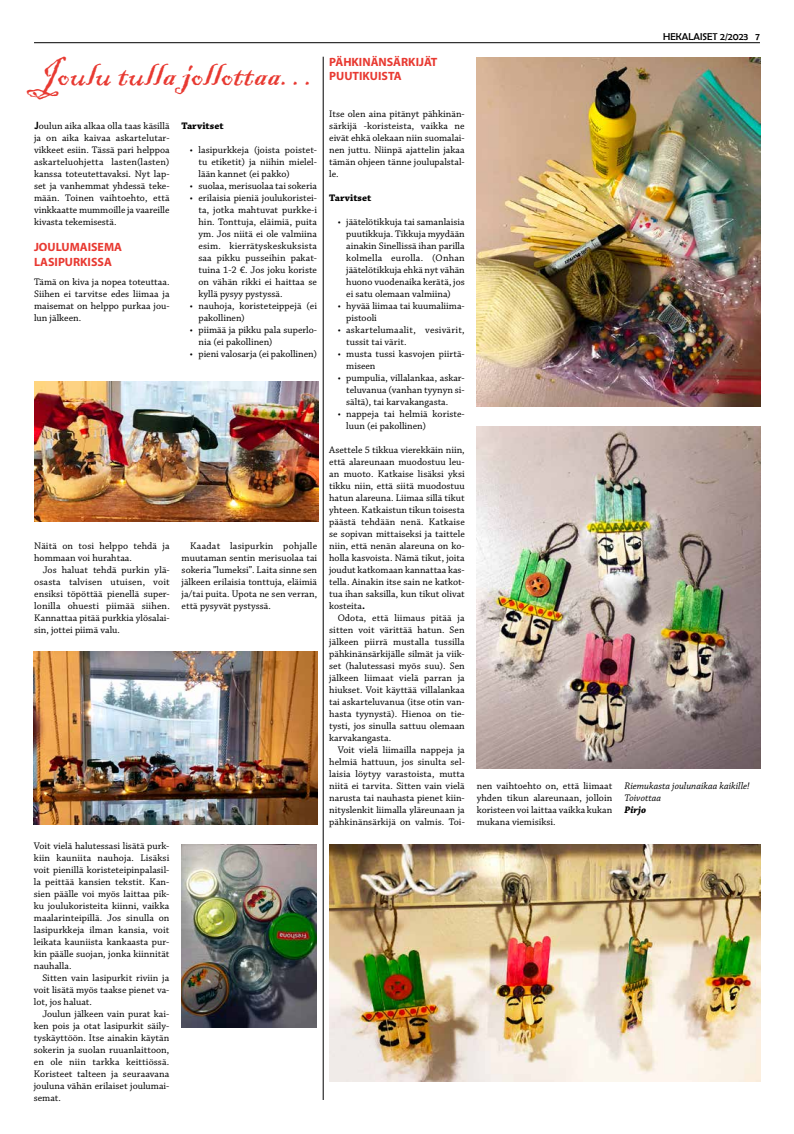
<style>
.page{position:relative;width:794px;height:1134px;background:#fff}
.page>*{position:absolute;margin:0;border:0;box-sizing:border-box;transform-origin:0 0}
.t1{font:37px "Blackadder ITC";color:#e83931}
.t2{font:700 12px/14.4px "Myriad Pro";color:#e83931}
.t3{font:10px/12px "Chaparral Pro";color:#000;text-align:justify}
.t4{font:10px/12px "Chaparral Pro";letter-spacing:.02em;color:#000}
.t5{font:italic 10px/12px "Chaparral Pro";color:#000}
.t6{font:700 10px "Chaparral Pro";color:#000}
.t7{font:10px "Berlin Sans FB";color:#000}
.t8{font:italic 700 10px "Chaparral Pro";letter-spacing:.005em;color:#000}
.s1{font-family:"Century Gothic";font-weight:700}
.s2{font-weight:700}
</style>
<div class="page">
<hr style="left:34px;top:43px;width:726px;height:1px;background:#000">
<img style="left:34px;top:381px;width:284px;height:140px">
<img style="left:34px;top:652px;width:283px;height:172px">
<img style="left:182px;top:844px;width:135px;height:183px">
<img style="left:476px;top:426px;width:284px;height:342px">
<img style="left:329px;top:845px;width:431px;height:237px">
<img style="left:477px;top:57px;width:283px;height:349px">
<hr style="left:323px;top:57px;width:1px;height:1043px;background:#000">
<h1 class="t1" style="left:34px;top:52px;width:284px">Joulu tulla jollottaa…</h1>
<p class="t6" style="left:181px;top:120px;width:44px">Tarvitset</p>
<p class="t3" style="left:198px;top:144px;width:120px;text-indent:-8px">• lasipurkkeja (joista poistet&shy;tu etiketit) ja niihin mielel&shy;lään kannet (ei pakko)</p>
<p class="t3" style="left:190px;top:180px;width:129px">• suolaa, merisuolaa tai sokeria</p>
<p class="t3" style="left:198px;top:192px;width:120px;text-indent:-8px">• erilaisia pieniä joulukoristei&shy;ta, jotka mahtuvat purkke-i hin. Tonttuja, eläimiä, puita ym. Jos niitä ei ole valmiina esim. kierrätyskeskuksista saa pikku pusseihin pakat&shy;tuina 1-2 €. Jos joku koriste on vähän rikki ei haittaa se kyllä pysyy pystyssä.</p>
<p class="t3" style="left:198px;top:300px;width:120px;text-indent:-8px">• nauhoja, koristeteippejä (ei pakollinen)</p>
<p class="t3" style="left:198px;top:324px;width:120px;text-indent:-8px">• piimää ja pikku pala superlo&shy;nia (ei pakollinen)</p>
<p class="t3" style="left:190px;top:348px;width:128px">• pieni valosarja (ei pakollinen)</p>
<p class="t3" style="left:34px;top:120px;width:137px"><span class="s1">J</span>oulun aika alkaa olla taas käsillä ja on aika kaivaa askartelutar&shy;vikkeet esiin. Tässä pari helppoa askarteluohjetta lasten(lasten) kanssa toteutettavaksi. Nyt lap&shy;set ja vanhemmat yhdessä teke&shy;mään. Toinen vaihtoehto, että vinkkaatte mummoille ja vaareille kivasta tekemisestä.</p>
<p class="t2" style="left:34px;top:239px;width:89px">JOULUMAISEMA<br>LASIPURKISSA</p>
<p class="t3" style="left:34px;top:276px;width:137px">Tämä on kiva ja nopea toteuttaa.<br>Siihen ei tarvitse edes liimaa ja maisemat on helppo purkaa jou&shy;lun jälkeen.</p>
<p class="t3" style="left:34px;top:540px;width:137px">Näitä on tosi helppo tehdä ja hommaan voi hurahtaa.</p>
<p class="t3" style="left:34px;top:564px;width:137px;text-indent:8px">Jos haluat tehdä purkin ylä&shy;osasta talvisen utuisen, voit ensiksi töpöttää pienellä super&shy;lonilla ohuesti piimää siihen.<br>Kannattaa pitää purkkia ylösalai&shy;sin, jottei piimä valu.</p>
<p class="t3" style="left:182px;top:540px;width:137px;text-indent:9px">Kaadat lasipurkin pohjalle muutaman sentin merisuolaa tai sokeria ”lumeksi”. Laita sinne sen jälkeen erilaisia tonttuja, eläimiä ja/tai puita. Upota ne sen verran, että pysyvät pystyssä.</p>
<p class="t3" style="left:34px;top:840px;width:137px">Voit vielä halutessasi lisätä purk&shy;kiin kauniita nauhoja. Lisäksi voit pienillä koristeteipinpalasil&shy;la peittää kansien tekstit. Kan&shy;sien päälle voi myös laittaa pik&shy;ku joulukoristeita kiinni, vaikka maalarinteipillä. Jos sinulla on lasipurkkeja ilman kansia, voit leikata kauniista kankaasta pur&shy;kin päälle suojan, jonka kiinnität nauhalla.</p>
<p class="t3" style="left:34px;top:972px;width:137px;text-indent:8px">Sitten vain lasipurkit riviin ja voit lisätä myös taakse pienet va&shy;lot, jos haluat.</p>
<p class="t3" style="left:34px;top:1008px;width:137px;text-indent:8px">Joulun jälkeen vain purat kai&shy;ken pois ja otat lasipurkit säily&shy;tyskäyttöön. Itse ainakin käytän sokerin ja suolan ruuanlaittoon, en ole niin tarkka keittiössä.<br>Koristeet talteen ja seuraavana jouluna vähän erilaiset joulumai&shy;semat.</p>
<p class="t2" style="left:329px;top:54px;width:110px">PÄHKINÄNSÄRKIJÄT<br>PUUTIKUISTA</p>
<p class="t3" style="left:329px;top:108px;width:137px">Itse olen aina pitänyt pähkinän&shy;särkijä -koristeista, vaikka ne eivät ehkä olekaan niin suomalai&shy;nen juttu. Niinpä ajattelin jakaa tämän ohjeen tänne joulupalstal&shy;le.</p>
<p class="t6" style="left:329px;top:192px;width:44px">Tarvitset</p>
<p class="t3" style="left:346px;top:216px;width:120px;text-indent:-9px">• jäätelötikkuja tai samanlaisia puutikkuja. Tikkuja myydään ainakin Sinellissä ihan parilla kolmella eurolla. (Onhan jäätelötikkuja ehkä nyt vähän huono vuodenaika kerätä, jos ei satu olemaan valmiina)</p>
<p class="t3" style="left:346px;top:300px;width:120px;text-indent:-8px">• hyvää liimaa tai kuumaliima&shy;pistooli</p>
<p class="t4" style="left:346px;top:324px;width:120px;text-indent:-8px">• askartelumaalit, vesivärit, tussit tai värit.</p>
<p class="t3" style="left:346px;top:348px;width:120px;text-indent:-8px">• musta tussi kasvojen piirtä&shy;miseen</p>
<p class="t3" style="left:346px;top:372px;width:120px;text-indent:-8px">• pumpulia, villalankaa, askar&shy;teluvanua (vanhan tyynyn si&shy;sältä), tai karvakangasta.</p>
<p class="t3" style="left:346px;top:408px;width:120px;text-indent:-8px">• nappeja tai helmiä koriste&shy;luun (ei pakollinen)</p>
<p class="t3" style="left:329px;top:444px;width:137px">Asettele 5 tikkua vierekkäin niin, että alareunaan muodostuu leu&shy;an muoto. Katkaise lisäksi yksi tikku niin, että siitä muodostuu hatun alareuna. Liimaa sillä tikut yhteen. Katkaistun tikun toisesta päästä tehdään nenä. Katkaise se sopivan mittaiseksi ja taittele niin, että nenän alareuna on ko&shy;holla kasvoista. Nämä tikut, joita joudut katkomaan kannattaa kas&shy;tella. Ainakin itse sain ne katkot&shy;tua ihan saksilla, kun tikut olivat kosteita<span class="s2">.</span></p>
<p class="t3" style="left:329px;top:612px;width:137px;text-indent:8px">Odota, että liimaus pitää ja sitten voit värittää hatun. Sen jälkeen piirrä mustalla tussilla pähkinänsärkijälle silmät ja viik&shy;set (halutessasi myös suu). Sen jälkeen liimaat vielä parran ja hiukset. Voit käyttää villalankaa tai askarteluvanua (itse otin van&shy;hasta tyynystä). Hienoa on tie&shy;tysti, jos sinulla sattuu olemaan karvakangasta.</p>
<p class="t3" style="left:329px;top:744px;width:137px;text-indent:8px">Voit vielä liimailla nappeja ja helmiä hattuun, jos sinulta sel&shy;laisia löytyy varastoista, mutta niitä ei tarvita. Sitten vain vielä narusta tai nauhasta pienet kiin&shy;nityslenkit liimalla yläreunaan ja pähkinänsärkijä on valmis. Toi-</p>
<p class="t7" style="left:663px;top:31px;width:98px">HEKALAISET 2/2023 7</p>
<p class="t3" style="left:477px;top:780px;width:137px">nen vaihtoehto on, että liimaat yhden tikun alareunaan, jolloin koristeen voi laittaa vaikka kukan mukana viemisiksi.</p>
<p class="t5" style="left:624px;top:780px;width:127px">Riemukasta joulunaikaa kaikille!<br>Toivottaa</p>
<p class="t8" style="left:624px;top:804px;width:23px">Pirjo</p>
</div>
